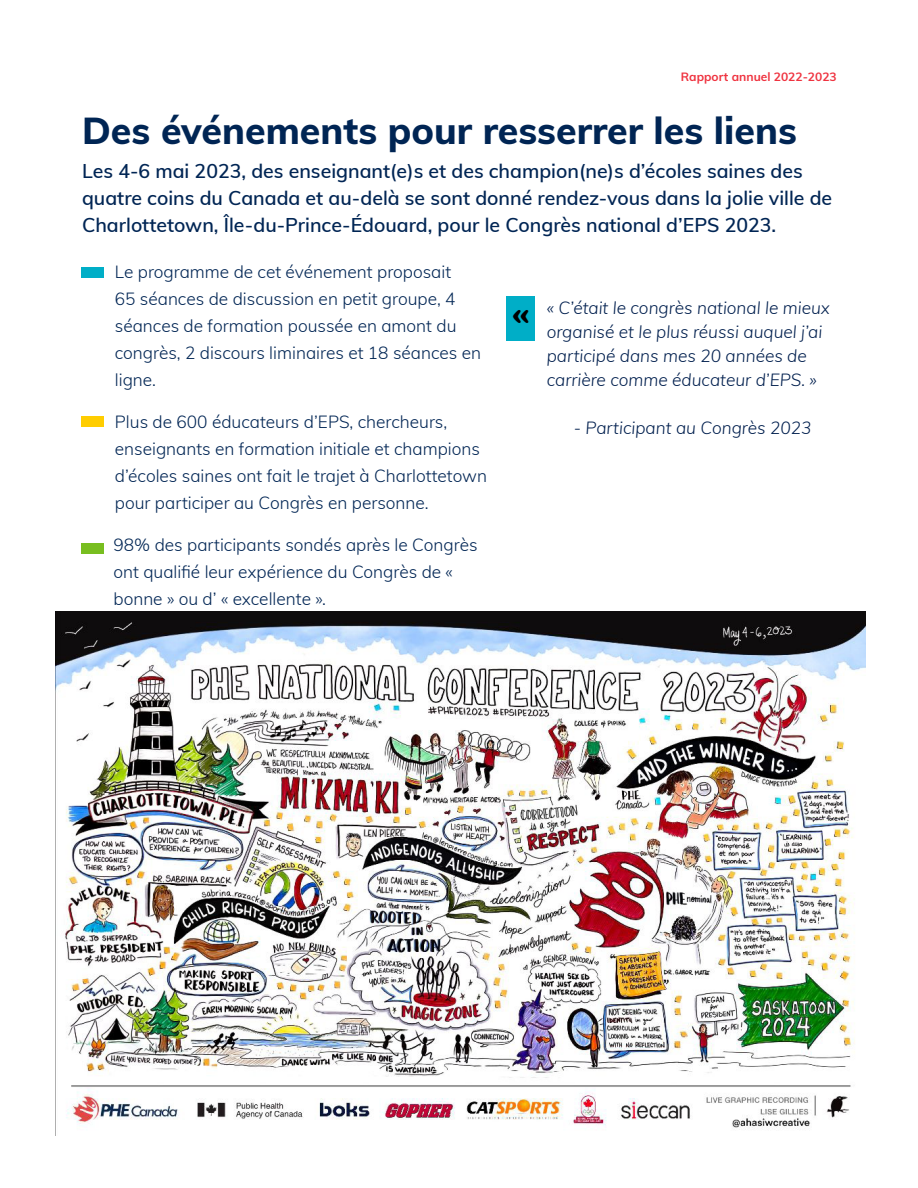
<style>
.page{position:relative;width:918px;height:1188px;background:#fff}
.page>*{position:absolute;margin:0;border:0;box-sizing:border-box;transform-origin:0 0}
.t1{font:800 37.5px "Muli";color:#002554}
.t2{font:900 30px "Cooper";color:#000}
.t3{font:600 19.5px/27px "Muli";color:#002554}
.t4{font:300 17.25px/27px "Muli";color:#002554}
.t5{font:italic 300 17.25px/24px "Muli";color:#001f4e}
.t6{font:700 12px "Muli";color:#ef3340}
</style>
<div class="page">
<img style="left:55px;top:612px;width:811px;height:524px">
<div style="left:81px;top:268px;width:23px;height:10px;background:#00aec7"></div>
<div style="left:81px;top:417px;width:23px;height:10px;background:#ffcd00"></div>
<div style="left:81px;top:544px;width:23px;height:10px;background:#78be20"></div>
<div style="left:507px;top:296px;width:28px;height:45px;background:#00aec7"></div>
<p class="t6" style="left:681px;top:68px;width:157px">Rapport annuel 2022-2023</p>
<h1 class="t1" style="left:82px;top:103px;width:716px">Des événements pour resserrer les liens</h1>
<p class="t3" style="left:82px;top:157px;width:752px">Les 4-6 mai 2023, des enseignant(e)s et des champion(ne)s d’écoles saines des quatre coins du Canada et au-delà se sont donné rendez-vous dans la jolie ville de<br>Charlottetown, Île-du-Prince-Édouard, pour le Congrès national d’EPS 2023.</p>
<p class="t4" style="left:115px;top:257px;width:368px">Le programme de cet événement proposait<br>65 séances de discussion en petit groupe, 4 séances de formation poussée en amont du congrès, 2 discours liminaires et 18 séances en ligne.</p>
<p class="t4" style="left:115px;top:407px;width:374px">Plus de 600 éducateurs d’EPS, chercheurs, enseignants en formation initiale et champions d’écoles saines ont fait le trajet à Charlottetown pour participer au Congrès en personne.</p>
<p class="t4" style="left:114px;top:530px;width:366px">98% des participants sondés après le Congrès ont qualifié leur expérience du Congrès de « bonne » ou d’ « excellente ».</p>
<p class="t5" style="left:547px;top:295px;width:285px">« C’était le congrès national le mieux organisé et le plus réussi auquel j’ai participé dans mes 20 années de carrière comme éducateur d’EPS. »</p>
<p class="t5" style="left:574px;top:415px;width:239px">- Participant au Congrès 2023</p>
<h2 class="t2" style="left:513px;top:296px;width:18px">«</h2>
</div>
